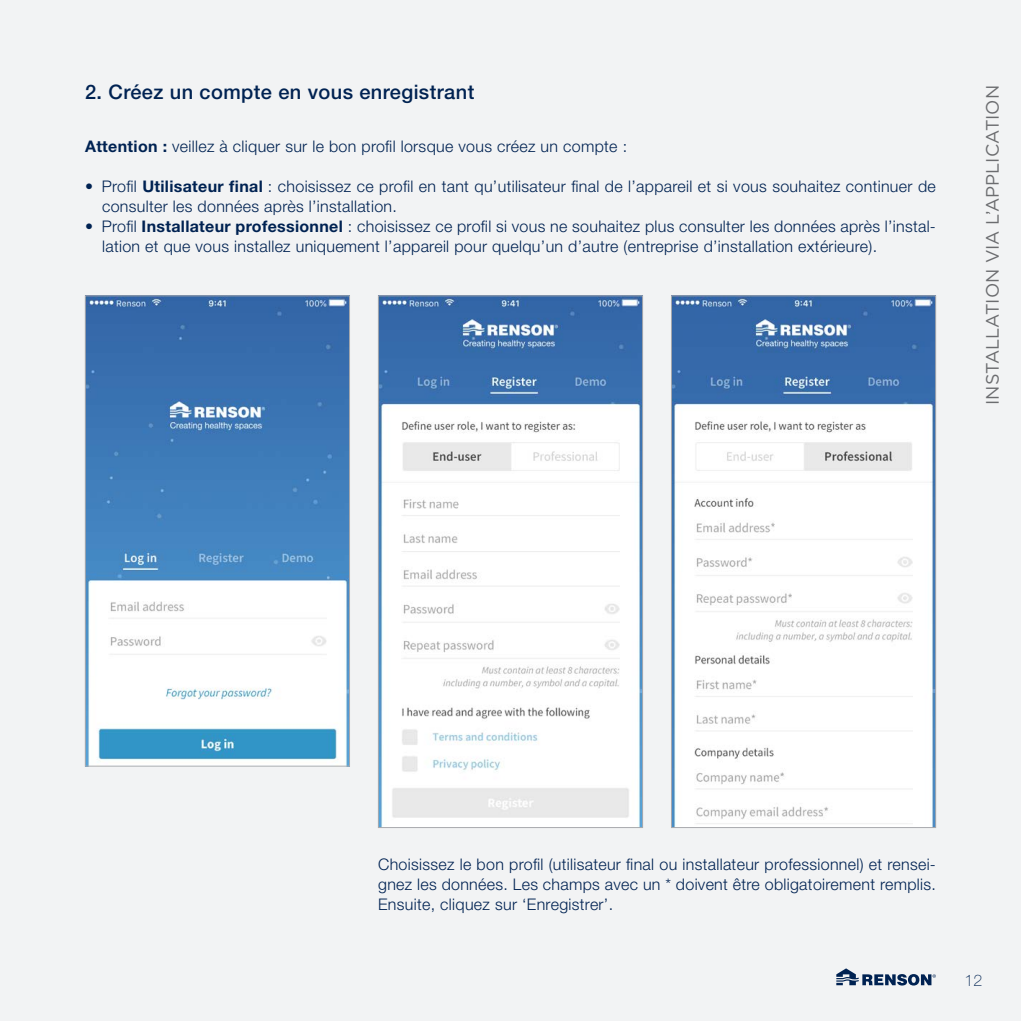
<style>
.page{position:relative;width:1021px;height:1021px;background:#fff}
.page>*{position:absolute;margin:0;border:0;box-sizing:border-box;transform-origin:0 0}
.T2{font:500 20px "Helvetica Neue LT Std";letter-spacing:.02em;color:#002252}
.t1{font:18px "Gotham";color:#6c6d70}
.body{font:300 16px/20px "Helvetica Neue LT Std";letter-spacing:.02em;color:#002252}
.t2{font:100 16px "Helvetica Neue LT Std";color:#002252}
.s1{font-weight:700}
</style>
<div class="page">
<div style="left:0;top:0;width:1020px;height:1020px;background:#f2f3f4"></div>
<svg style="left:836px;top:968px;width:99px;height:17px"></svg>
<img style="left:87px;top:297px;width:261px;height:467px">
<div style="left:85px;top:295px;width:265px;height:471px;border:1px solid #a8a9ad"></div>
<img style="left:380px;top:297px;width:261px;height:528px">
<div style="left:378px;top:295px;width:265px;height:532px;border:1px solid #a8a9ad"></div>
<img style="left:673px;top:297px;width:260px;height:528px">
<div style="left:671px;top:295px;width:264px;height:532px;border:1px solid #a8a9ad"></div>
<p class="T2" style="left:85px;top:80px;width:391px">2. Créez un compte en vous enregistrant</p>
<p class="body" style="left:85px;top:136px;width:543px"><span class="s1">Attention :</span> veillez à cliquer sur le bon profil lorsque vous créez un compte :</p>
<p class="body" style="left:102px;top:176px;width:835px;text-indent:-17px">• Profil <span class="s1">Utilisateur final</span> : choisissez ce profil en tant qu’utilisateur final de l’appareil et si vous souhaitez continuer de consulter les données après l’installation.</p>
<p class="body" style="left:102px;top:216px;width:835px;text-indent:-17px">• Profil <span class="s1">Installateur professionnel</span> : choisissez ce profil si vous ne souhaitez plus consulter les données après l’instal&shy;lation et que vous installez uniquement l’appareil pour quelqu’un d’autre (entreprise d’installation extérieure).</p>
<p class="t1" style="left:980px;top:405px;width:321px;rotate:-90deg">INSTALLATION VIA L’APPLICATION</p>
<p class="body" style="left:378px;top:853px;width:559px;text-align:justify">Choisissez le bon profil (utilisateur final ou installateur professionnel) et rensei&shy;gnez les données. Les champs avec un * doivent être obligatoirement remplis.<br>Ensuite, cliquez sur ‘Enregistrer’.</p>
<p class="t2" style="left:964px;top:970px;width:19px">12</p>
</div>
